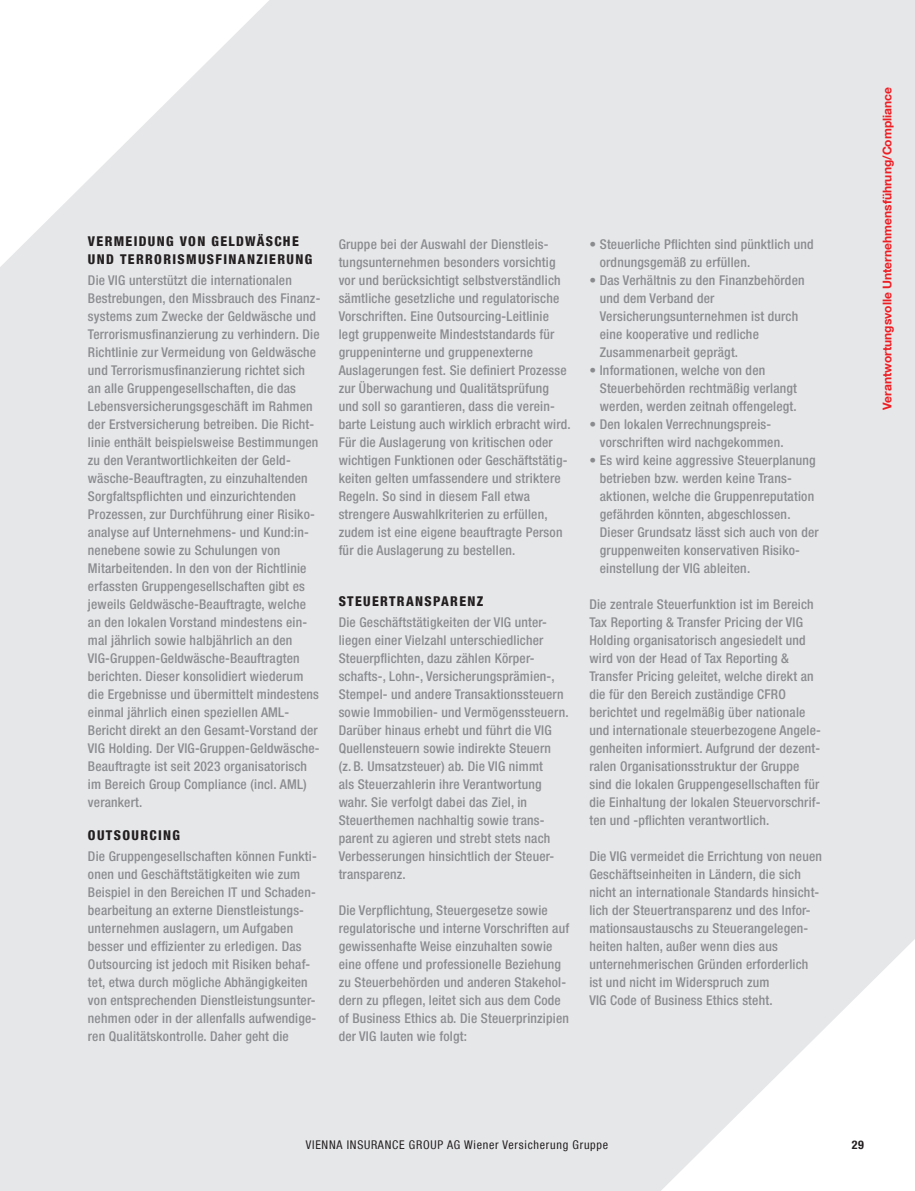
<style>
.page{position:relative;width:915px;height:1191px;background:#fff}
.page>*{position:absolute;margin:0;border:0;box-sizing:border-box;transform-origin:0 0}
.t1{font:500 condensed 13.5px/18px "Helvetica Neue LT Com";letter-spacing:.015em;color:#8a8c8f}
.t2{font:800 condensed 13.5px/18px "Helvetica Neue LT Com";letter-spacing:.1em;color:#231f20}
.t3{font:700 12px "Helvetica Neue LT Com";color:#ee1d23}
.t4{font:condensed 12px "Helvetica Neue LT Com";letter-spacing:.06em;color:#231f20}
.t5{font:700 condensed 12px "Helvetica Neue LT Com";color:#231f20}
</style>
<div class="page">
<div style="left:0;top:0;width:914px;height:1191px;background:#e6e7e9"></div>
<p class="t2" style="left:88px;top:232px;width:226px">VERMEIDUNG VON GELDWÄSCHE<br>UND TERRORISMUSFINANZIERUNG</p>
<p class="t1" style="left:88px;top:271px;width:234px">Die VIG unterstützt die internationalen Bestrebungen, den Missbrauch des Finanz&shy;systems zum Zwecke der Geldwäsche und Terrorismusfinanzierung zu verhindern. Die Richtlinie zur Vermeidung von Geldwäsche und Terrorismusfinanzierung richtet sich an alle Gruppengesellschaften, die das Lebensversicherungsgeschäft im Rahmen der Erstversicherung betreiben. Die Richt&shy;linie enthält beispielsweise Bestimmungen zu den Verantwortlichkeiten der Geld&shy;wäsche-Beauftragten, zu einzuhaltenden Sorgfaltspflichten und einzurichtenden Prozessen, zur Durchführung einer Risiko&shy;analyse auf Unternehmens- und Kund:in&shy;nenebene sowie zu Schulungen von Mitarbeitenden. In den von der Richtlinie erfassten Gruppengesellschaften gibt es jeweils Geldwäsche-Beauftragte, welche an den lokalen Vorstand mindestens ein&shy;mal jährlich sowie halbjährlich an den VIG-Gruppen-Geldwäsche-Beauftragten berichten. Dieser konsolidiert wiederum die Ergebnisse und übermittelt mindestens einmal jährlich einen speziellen AML-Bericht direkt an den Gesamt-Vorstand der VIG Holding. Der VIG-Gruppen-Geldwäsche-Beauftragte ist seit 2023 organisatorisch im Bereich Group Compliance (incl. AML) verankert.</p>
<p class="t2" style="left:88px;top:826px;width:94px">OUTSOURCING</p>
<p class="t1" style="left:88px;top:847px;width:230px">Die Gruppengesellschaften können Funkti&shy;onen und Geschäftstätigkeiten wie zum Beispiel in den Bereichen IT und Schaden&shy;bearbeitung an externe Dienstleistungs&shy;unternehmen auslagern, um Aufgaben besser und effizienter zu erledigen. Das Outsourcing ist jedoch mit Risiken behaf&shy;tet, etwa durch mögliche Abhängigkeiten von entsprechenden Dienstleistungsunter&shy;nehmen oder in der allenfalls aufwendige&shy;ren Qualitätskontrolle. Daher geht die</p>
<p class="t1" style="left:338px;top:235px;width:233px">Gruppe bei der Auswahl der Dienstleis&shy;tungsunternehmen besonders vorsichtig vor und berücksichtigt selbstverständlich sämtliche gesetzliche und regulatorische Vorschriften. Eine Outsourcing-Leitlinie legt gruppenweite Mindeststandards für gruppeninterne und gruppenexterne Auslagerungen fest. Sie definiert Prozesse zur Überwachung und Qualitätsprüfung und soll so garantieren, dass die verein&shy;barte Leistung auch wirklich erbracht wird.<br>Für die Auslagerung von kritischen oder wichtigen Funktionen oder Geschäftstätig&shy;keiten gelten umfassendere und striktere Regeln. So sind in diesem Fall etwa strengere Auswahlkriterien zu erfüllen, zudem ist eine eigene beauftragte Person für die Auslagerung zu bestellen.</p>
<p class="t2" style="left:338px;top:592px;width:146px">STEUERTRANSPARENZ</p>
<p class="t1" style="left:338px;top:613px;width:231px">Die Geschäftstätigkeiten der VIG unter&shy;liegen einer Vielzahl unterschiedlicher Steuerpflichten, dazu zählen Körper&shy;schafts-, Lohn-, Versicherungsprämien-, Stempel- und andere Transaktionssteuern sowie Immobilien- und Vermögenssteuern.<br>Darüber hinaus erhebt und führt die VIG Quellensteuern sowie indirekte Steuern<br>(z. B. Umsatzsteuer) ab. Die VIG nimmt<br>als Steuerzahlerin ihre Verantwortung wahr. Sie verfolgt dabei das Ziel, in Steuerthemen nachhaltig sowie trans&shy;parent zu agieren und strebt stets nach Verbesserungen hinsichtlich der Steuer&shy;transparenz.</p>
<p class="t1" style="left:338px;top:901px;width:232px">Die Verpflichtung, Steuergesetze sowie regulatorische und interne Vorschriften auf gewissenhafte Weise einzuhalten sowie eine offene und professionelle Beziehung zu Steuerbehörden und anderen Stakehol&shy;dern zu pflegen, leitet sich aus dem Code of Business Ethics ab. Die Steuerprinzipien der VIG lauten wie folgt:</p>
<p class="t1" style="left:599px;top:235px;width:215px;text-indent:-10px">• Steuerliche Pflichten sind pünktlich und ordnungsgemäß zu erfüllen.</p>
<p class="t1" style="left:599px;top:271px;width:206px;text-indent:-10px">• Das Verhältnis zu den Finanzbehörden und dem Verband der<br>Versicherungsunternehmen ist durch eine kooperative und redliche<br>Zusammenarbeit geprägt.</p>
<p class="t1" style="left:599px;top:361px;width:199px;text-indent:-10px">• Informationen, welche von den<br>Steuerbehörden rechtmäßig verlangt werden, werden zeitnah offengelegt.</p>
<p class="t1" style="left:599px;top:415px;width:185px;text-indent:-10px">• Den lokalen Verrechnungspreis&shy;vorschriften wird nachgekommen.</p>
<p class="t1" style="left:599px;top:451px;width:220px;text-indent:-10px">• Es wird keine aggressive Steuerplanung betrieben bzw. werden keine Trans&shy;aktionen, welche die Gruppenreputation gefährden könnten, abgeschlossen.<br>Dieser Grundsatz lässt sich auch von der gruppenweiten konservativen Risiko&shy;einstellung der VIG ableiten.</p>
<p class="t1" style="left:589px;top:595px;width:233px">Die zentrale Steuerfunktion ist im Bereich Tax Reporting &amp; Transfer Pricing der VIG Holding organisatorisch angesiedelt und wird von der Head of Tax Reporting &amp; Transfer Pricing geleitet, welche direkt an die für den Bereich zuständige CFRO berichtet und regelmäßig über nationale und internationale steuerbezogene Angele&shy;genheiten informiert. Aufgrund der dezent&shy;ralen Organisationsstruktur der Gruppe sind die lokalen Gruppengesellschaften für die Einhaltung der lokalen Steuervorschrif&shy;ten und -pflichten verantwortlich.</p>
<p class="t1" style="left:589px;top:847px;width:234px">Die VIG vermeidet die Errichtung von neuen Geschäftseinheiten in Ländern, die sich nicht an internationale Standards hinsicht&shy;lich der Steuertransparenz und des Infor&shy;mationsaustauschs zu Steuerangelegen&shy;heiten halten, außer wenn dies aus unternehmerischen Gründen erforderlich ist und nicht im Widerspruch zum<br>VIG Code of Business Ethics steht.</p>
<p class="t3" style="left:879px;top:409px;width:324px;rotate:-90deg">Verantwortungsvolle Unternehmensführung/Compliance</p>
<p class="t4" style="left:306px;top:1137px;width:304px">VIENNA INSURANCE GROUP AG Wiener Versicherung Gruppe</p>
<p class="t5" style="left:851px;top:1137px;width:14px">29</p>
</div>
